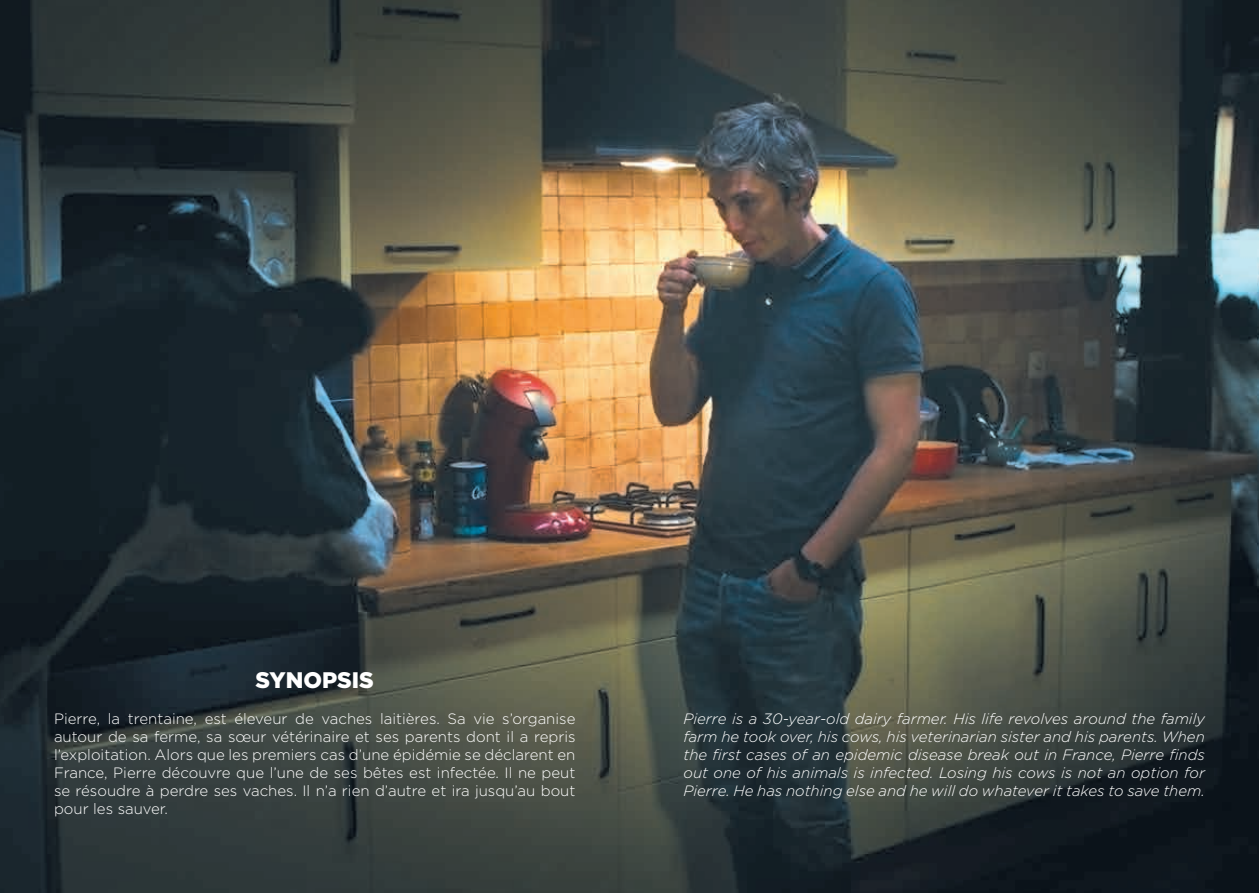
<style>
.page{position:relative;width:1259px;height:893px;background:#fff}
.page>*{position:absolute;margin:0;border:0;box-sizing:border-box;transform-origin:0 0}
.t1{font:900 22.5px "Gotham";color:#fff}
.t2{font:300 15px/18px "Gotham";color:#fff;text-align:justify}
.t3{font:italic 300 15px/18px "Gotham";color:#fff;text-align:justify}
</style>
<div class="page">
<img style="left:0;top:0;width:1259px;height:893px">
<h1 class="t1" style="left:255px;top:664px;width:120px">SYNOPSIS</h1>
<p class="t2" style="left:54px;top:709px;width:523px">Pierre, la trentaine, est éleveur de vaches laitières. Sa vie s’organise autour de sa ferme, sa sœur vétérinaire et ses parents dont il a repris l’exploitation. Alors que les premiers cas d’une épidémie se déclarent en France, Pierre découvre que l’une de ses bêtes est infectée. Il ne peut se résoudre à perdre ses vaches. Il n’a rien d’autre et ira jusqu’au bout pour les sauver.</p>
<p class="t3" style="left:683px;top:709px;width:523px">Pierre is a 30-year-old dairy farmer. His life revolves around the family farm he took over, his cows, his veterinarian sister and his parents. When the first cases of an epidemic disease break out in France, Pierre finds out one of his animals is infected. Losing his cows is not an option for Pierre. He has nothing else and he will do whatever it takes to save them.</p>
</div>
